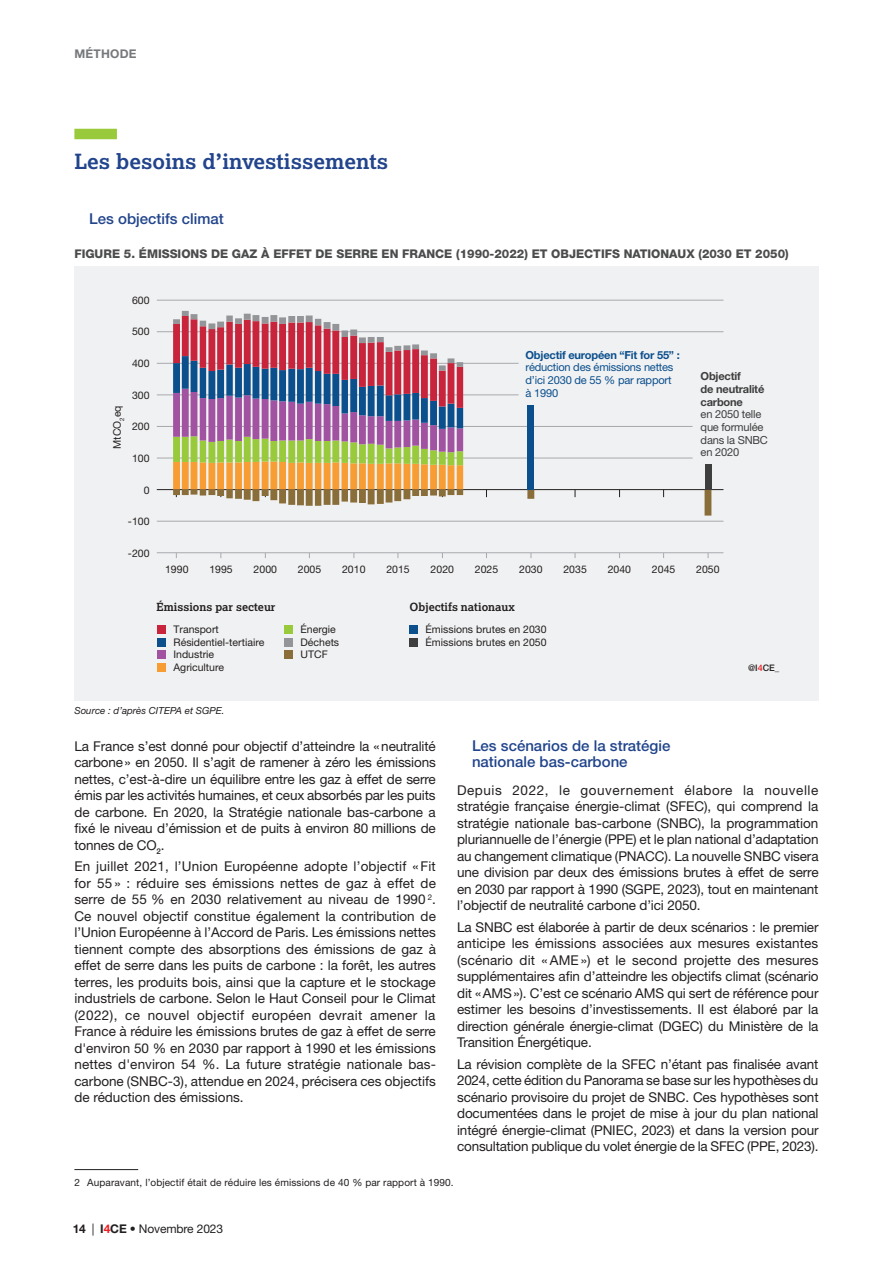
<style>
.page{position:relative;width:893px;height:1263px;background:#fff}
.page>*{position:absolute;margin:0;border:0;box-sizing:border-box;transform-origin:0 0}
.T2___SOMM2_3588{font:700 21px "Lexia Da Ma";color:#21448c}
.T4__65MEDIUM{font:500 15px/16.5px "Helvetica Neue LT Std";color:#21448b}
.P_3588{font:13.5px/16.5px "Helvetica Neue LT Std";letter-spacing:-.01em;color:#231f20;text-align:justify}
.T_imports_bleuLogo100_3794{font:800 12px "Helvetica Neue LT Std";color:#4b4c4d}
.t1{font:12px "Helvetica Neue LT Std";letter-spacing:-.01em;color:#231f20}
.t2{font:700 12px "Helvetica Neue LT Std";color:#76787b}
.t3{font:700 11.25px "Lexia Da Ma";color:#231f20}
.t4{font:11.1px/12.6px "Helvetica Neue LT Std";letter-spacing:-.02em;color:#0b4f8d}
.t5{font:11.1px/12.6px "Helvetica Neue LT Std";letter-spacing:-.02em;color:#3e3e3f}
.t6{font:10.5px/12.8px "Helvetica Neue LT Std";color:#231f20}
.RENVOI_Bas_de_page_ok{font:10.05px "Helvetica Neue LT Std";letter-spacing:.01em;color:#231f20}
.Source_ok{font:italic 9.75px "Helvetica Neue LT Std";color:#231f20}
.t7{font:500 9px "Helvetica Neue LT Std";color:#231f20}
.s1{font-weight:700}
.s2{color:#ee1d23}
.s3{font-weight:700;color:#ee1d23}
</style>
<div class="page">
<div style="left:74px;top:129px;width:43px;height:10px;background:#99ca3b"></div>
<hr style="left:74px;top:1169px;width:64px;height:1px;background:#231f20">
<div style="left:74px;top:266px;width:745px;height:435px;background:#f0f1f2"></div>
<hr style="left:157px;top:521px;width:566px;height:1px;background:#a8a9ad">
<hr style="left:157px;top:489px;width:566px;height:1px;background:#231f20">
<hr style="left:157px;top:458px;width:536px;height:1px;background:#a8a9ad">
<hr style="left:157px;top:426px;width:536px;height:1px;background:#a8a9ad">
<hr style="left:157px;top:395px;width:362px;height:1px;background:#a8a9ad">
<hr style="left:157px;top:363px;width:362px;height:1px;background:#a8a9ad">
<hr style="left:157px;top:331px;width:566px;height:1px;background:#a8a9ad">
<hr style="left:157px;top:300px;width:566px;height:1px;background:#a8a9ad">
<hr style="left:157px;top:552px;width:566px;height:1px;background:#a8a9ad">
<svg style="left:173px;top:311px;width:538px;height:205px"></svg>
<div style="left:705px;top:464px;width:6px;height:25px;background:#3e3e3f"></div>
<div style="left:527px;top:405px;width:7px;height:84px;background:#0b4f8d"></div>
<div style="left:157px;top:625px;width:9px;height:8px;background:#c8243b"></div>
<div style="left:157px;top:638px;width:9px;height:8px;background:#0b4f8d"></div>
<div style="left:157px;top:651px;width:9px;height:8px;background:#a153a1"></div>
<div style="left:157px;top:663px;width:9px;height:9px;background:#f89d33"></div>
<div style="left:409px;top:625px;width:9px;height:8px;background:#0b4f8d"></div>
<div style="left:409px;top:638px;width:9px;height:8px;background:#3e3e3f"></div>
<div style="left:284px;top:625px;width:9px;height:8px;background:#99ca3b"></div>
<div style="left:284px;top:638px;width:9px;height:8px;background:#939598"></div>
<div style="left:284px;top:651px;width:9px;height:8px;background:#896e3a"></div>
<p class="t2" style="left:74px;top:47px;width:21px">Méthode</p>
<p class="T2___SOMM2_3588" style="left:74px;top:150px;width:315px">Les besoins d’investissements</p>
<p class="T4__65MEDIUM" style="left:89px;top:210px;width:136px">Les objectifs climat</p>
<p class="T_imports_bleuLogo100_3794" style="left:74px;top:246px;width:716px">FIGURE 5. ÉMISSIONS DE GAZ À EFFET DE SERRE EN FRANCE (1990-2022) ET OBJECTIFS NATIONAUX (2030 ET 2050)</p>
<p class="t6" style="left:132px;top:294px;width:19px">600</p>
<p class="t6" style="left:132px;top:325px;width:19px">500</p>
<p class="t6" style="left:132px;top:357px;width:19px">400</p>
<p class="t6" style="left:132px;top:388px;width:19px">300</p>
<p class="t6" style="left:132px;top:420px;width:19px">200</p>
<p class="t6" style="left:132px;top:452px;width:19px">100</p>
<p class="t6" style="left:144px;top:483px;width:7px">0</p>
<p class="t6" style="left:128px;top:515px;width:23px">-100</p>
<p class="t6" style="left:128px;top:547px;width:23px">-200</p>
<p class="t4" style="left:526px;top:348px;width:156px"><span class="s1">Objectif européen “Fit for 55” : </span>réduction des émissions nettes d’ici 2030 de 55 % par rapport à 1990</p>
<p class="t5" style="left:701px;top:370px;width:69px"><span class="s1">Objectif<br>de neutralité carbone<br></span>en 2050 telle que formulée dans la SNBC en 2020</p>
<p class="t6" style="left:110px;top:449px;width:45px;rotate:-90deg">MtCO<sub>2</sub>eq</p>
<p class="t6" style="left:165px;top:563px;width:25px">1990</p>
<p class="t6" style="left:209px;top:563px;width:25px">1995</p>
<p class="t6" style="left:254px;top:563px;width:25px">2000</p>
<p class="t6" style="left:298px;top:563px;width:25px">2005</p>
<p class="t6" style="left:342px;top:563px;width:25px">2010</p>
<p class="t6" style="left:386px;top:563px;width:25px">2015</p>
<p class="t6" style="left:431px;top:563px;width:25px">2020</p>
<p class="t6" style="left:475px;top:563px;width:25px">2025</p>
<p class="t6" style="left:519px;top:563px;width:25px">2030</p>
<p class="t6" style="left:563px;top:563px;width:25px">2035</p>
<p class="t6" style="left:608px;top:563px;width:25px">2040</p>
<p class="t6" style="left:652px;top:563px;width:25px">2045</p>
<p class="t6" style="left:696px;top:563px;width:25px">2050</p>
<p class="t3" style="left:157px;top:601px;width:120px">Émissions par secteur</p>
<p class="t3" style="left:409px;top:601px;width:107px">Objectifs nationaux</p>
<p class="t6" style="left:426px;top:623px;width:122px">Émissions brutes en 2030<br>Émissions brutes en 2050</p>
<p class="t6" style="left:173px;top:623px;width:92px">Transport<br>Résidentiel-tertiaire<br>Industrie<br>Agriculture</p>
<p class="t6" style="left:300px;top:623px;width:40px">Énergie<br>Déchets<br>UTCF</p>
<p class="Source_ok" style="left:74px;top:705px;width:152px">Source : d’après CITEPA et SGPE.</p>
<p class="P_3588" style="left:74px;top:737px;width:363px">La France s’est donné pour objectif d’atteindre la «neutralité carbone» en 2050. Il s’agit de ramener à zéro les émissions nettes, c’est-à-dire un équilibre entre les gaz à effet de serre émis par les activités humaines, et ceux absorbés par les puits de carbone. En 2020, la Stratégie nationale bas‑carbone a fixé le niveau d’émission et de puits à environ 80 millions de tonnes de CO<sub>2</sub>.</p>
<p class="P_3588" style="left:74px;top:858px;width:363px">En juillet 2021, l’Union Européenne adopte l’objectif «Fit for 55 » : réduire ses émissions nettes de gaz à effet de serre de 55 % en 2030 relativement au niveau de 1990 <sup>2</sup>.<br>Ce nouvel objectif constitue également la contribution de l’Union Européenne à l’Accord de Paris. Les émissions nettes tiennent compte des absorptions des émissions de gaz à effet de serre dans les puits de carbone : la forêt, les autres terres, les produits bois, ainsi que la capture et le stockage industriels de carbone. Selon le Haut Conseil pour le Climat (2022), ce nouvel objectif européen devrait amener la France à réduire les émissions brutes de gaz à effet de serre d'environ 50 % en 2030 par rapport à 1990 et les émissions nettes d'environ 54 %. La future stratégie nationale bas&shy;carbone (SNBC-3), attendue en 2024, précisera ces objectifs de réduction des émissions.</p>
<p class="t7" style="left:748px;top:663px;width:33px">@I<span class="s2">4</span>CE_</p>
<p class="T4__65MEDIUM" style="left:472px;top:737px;width:200px">Les scénarios de la stratégie nationale bas‑carbone</p>
<p class="P_3588" style="left:457px;top:781px;width:363px">Depuis 2022, le gouvernement élabore la nouvelle stratégie française énergie-climat (SFEC), qui comprend la stratégie nationale bas-carbone (SNBC), la programmation pluriannuelle de l’énergie (PPE) et le plan national d’adaptation au changement climatique (PNACC). La nouvelle SNBC visera une division par deux des émissions brutes à effet de serre en 2030 par rapport à 1990 (SGPE, 2023), tout en maintenant l’objectif de neutralité carbone d’ici 2050.</p>
<p class="P_3588" style="left:457px;top:918px;width:363px">La SNBC est élaborée à partir de deux scénarios : le premier anticipe les émissions associées aux mesures existantes (scénario dit «AME») et le second projette des mesures supplémentaires afin d’atteindre les objectifs climat (scénario dit «AMS»). C’est ce scénario AMS qui sert de référence pour estimer les besoins d’investissements. Il est élaboré par la direction générale énergie-climat (DGEC) du Ministère de la Transition Énergétique.</p>
<p class="P_3588" style="left:457px;top:1055px;width:363px">La révision complète de la SFEC n’étant pas finalisée avant 2024, cette édition du Panorama se base sur les hypothèses du scénario provisoire du projet de SNBC. Ces hypothèses sont documentées dans le projet de mise à jour du plan national intégré énergie-climat (PNIEC, 2023) et dans la version pour consultation publique du volet énergie de la SFEC (PPE, 2023).</p>
<p class="RENVOI_Bas_de_page_ok" style="left:74px;top:1177px;width:381px">2 Auparavant, l’objectif était de réduire les émissions de 40 % par rapport à 1990.</p>
<p class="t1" style="left:73px;top:1221px;width:152px"><span class="s1">14</span> | <span class="s1">I</span><span class="s3">4</span><span class="s1">CE</span> • Novembre 2023</p>
</div>
